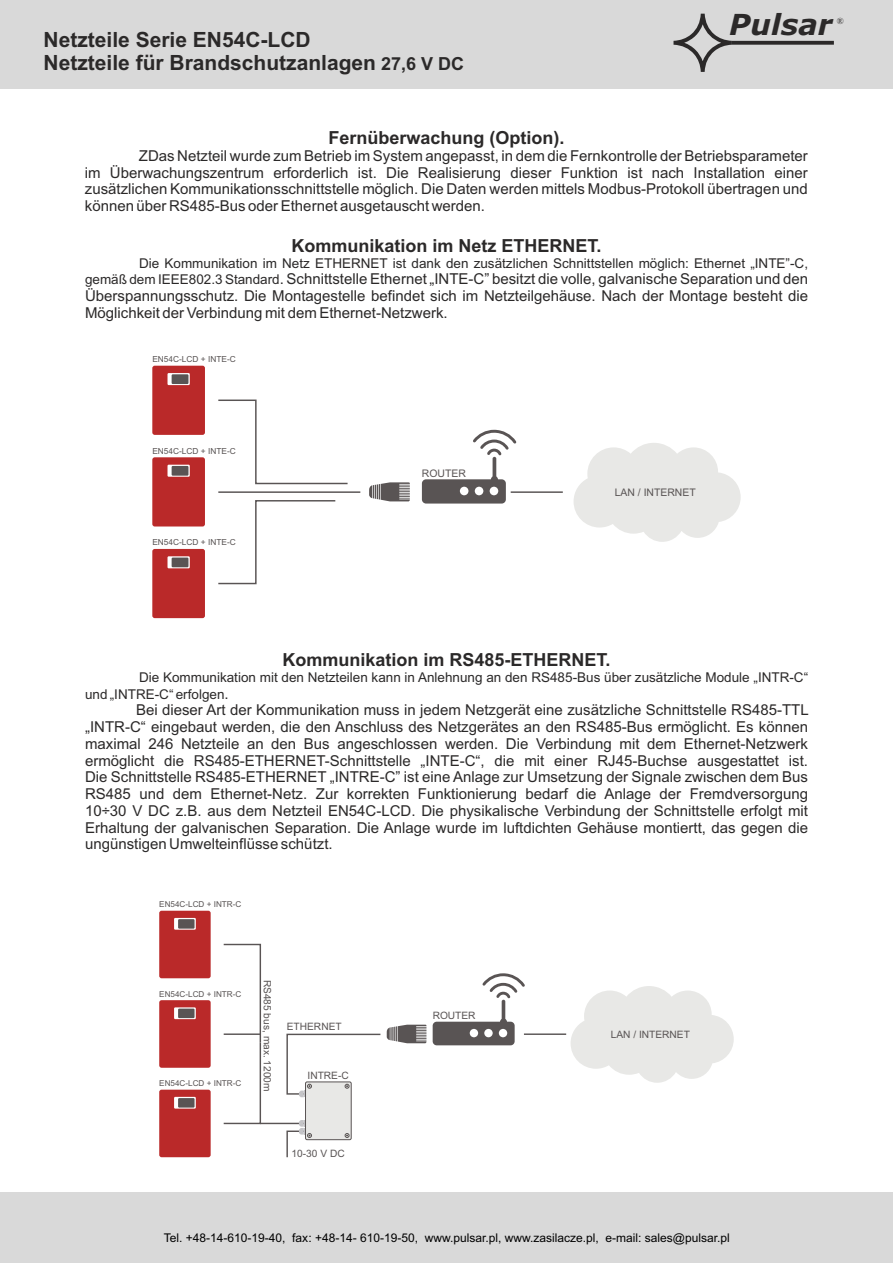
<style>
.page{position:relative;width:893px;height:1263px;background:#fff}
.page>*{position:absolute;margin:0;border:0;box-sizing:border-box;transform-origin:0 0}
.t1{font:italic 700 28.95px "Verdana";color:#2b2929}
.t2{font:700 21px/23.4px "Arial";color:#2b2929}
.t3{font:700 18px "Arial";color:#2b2929}
.t4{font:15px/16.8px "Arial";color:#2b2929;text-align:justify}
.t5{font:13.5px "Arial";color:#2b2929}
.t6{font:12px "Arial";color:#000}
.t7{font:10.35px "Arial";color:#595454}
.t8{font:10.2px "Arial";color:#595454}
.t9{font:9.3px "Times New Roman";color:#2b2929}
.t10{font:8.4px "Arial";color:#595454}
.t11{font:8.1px "Arial";color:#595454}
.s1{font-size:18px}
.s2{font-size:13.5px}
.s3{font-size:15px}
</style>
<div class="page">
<div style="left:152px;top:366px;width:53px;height:69px;background:#ba2929;border-radius:2px"></div>
<svg style="left:168px;top:373px;width:22px;height:12px"></svg>
<div style="left:172px;top:374px;width:16px;height:10px;background:#595454"></div>
<div style="left:152px;top:457px;width:53px;height:69px;background:#ba2929;border-radius:2px"></div>
<svg style="left:168px;top:465px;width:22px;height:12px"></svg>
<div style="left:172px;top:466px;width:16px;height:10px;background:#595454"></div>
<div style="left:152px;top:549px;width:53px;height:69px;background:#ba2929;border-radius:2px"></div>
<svg style="left:168px;top:556px;width:22px;height:12px"></svg>
<div style="left:172px;top:557px;width:16px;height:10px;background:#595454"></div>
<svg style="left:473px;top:429px;width:44px;height:29px"></svg>
<svg style="left:422px;top:479px;width:84px;height:24px;background:#6a6666"></svg>
<div style="left:491px;top:476px;width:7px;height:7px;background:#595454;border-radius:50%"></div>
<hr style="left:493px;top:457px;width:3px;height:24px;background:#595454;border-radius:2px">
<svg style="left:369px;top:482px;width:41px;height:19px"></svg>
<svg style="left:574px;top:443px;width:167px;height:99px"></svg>
<hr style="left:218px;top:491px;width:142px;height:2px;background:#595454">
<svg style="left:218px;top:399px;width:130px;height:86px"></svg>
<svg style="left:218px;top:500px;width:118px;height:85px"></svg>
<hr style="left:511px;top:491px;width:52px;height:2px;background:#595454">
<div style="left:0;top:1192px;width:893px;height:71px;background:#d9d9d9"></div>
<div style="left:0;top:0;width:893px;height:89px;background:#d9d9d9"></div>
<svg style="left:673px;top:14px;width:59px;height:58px"></svg>
<svg style="left:732px;top:41px;width:102px;height:4px"></svg>
<svg style="left:223px;top:943px;width:39px;height:182px"></svg>
<hr style="left:524px;top:1033px;width:42px;height:2px;background:#595454">
<hr style="left:260px;top:1123px;width:57px;height:1px;background:#595454">
<div style="left:159px;top:911px;width:52px;height:67px;background:#ba2929;border-radius:2px"></div>
<div style="left:174px;top:918px;width:22px;height:12px;background:#fff"></div>
<div style="left:178px;top:919px;width:17px;height:10px;background:#595454"></div>
<div style="left:159px;top:1000px;width:52px;height:68px;background:#ba2929;border-radius:2px"></div>
<div style="left:174px;top:1007px;width:22px;height:12px;background:#fff"></div>
<div style="left:178px;top:1008px;width:17px;height:10px;background:#595454"></div>
<div style="left:159px;top:1090px;width:52px;height:67px;background:#ba2929;border-radius:2px"></div>
<div style="left:174px;top:1097px;width:22px;height:11px;background:#fff"></div>
<div style="left:178px;top:1098px;width:17px;height:9px;background:#595454"></div>
<svg style="left:482px;top:973px;width:43px;height:28px"></svg>
<svg style="left:433px;top:1022px;width:82px;height:23px;background:#696464"></svg>
<div style="left:500px;top:1018px;width:7px;height:8px;background:#595454;border-radius:50%"></div>
<hr style="left:502px;top:1000px;width:3px;height:23px;background:#595454;border-radius:2px">
<svg style="left:571px;top:986px;width:163px;height:97px"></svg>
<div style="left:305px;top:1082px;width:46px;height:58px;background:#e8e8e6;border:1px solid #595454;border-radius:2px"></div>
<svg style="left:286px;top:1025px;width:141px;height:72px"></svg>
<svg style="left:286px;top:1120px;width:29px;height:38px"></svg>
<svg style="left:345px;top:1133px;width:4px;height:5px"></svg>
<h2 class="t2" style="left:44px;top:30px;width:422px">Netzteile Serie EN54C-LCD<br>Netzteile für Brandschutzanlagen <span class="s1">27,6 V DC</span></h2>
<h1 class="t1" style="left:729px;top:13px;width:104px">Pulsar</h1>
<p class="t9" style="left:837px;top:18px;width:9px">®</p>
<p class="t3" style="left:328px;top:130px;width:238px">Fernüberwachung (Option).</p>
<p class="t4" style="left:85px;top:149px;width:725px;text-indent:54px">ZDas Netzteil wurde zum Betrieb im System angepasst, in dem die Fernkontrolle der Betriebsparameter im Überwachungszentrum erforderlich ist. Die Realisierung dieser Funktion ist nach Installation einer zusätzlichen Kommunikationsschnittstelle möglich. Die Daten werden mittels Modbus-Protokoll übertragen und können über RS485-Bus oder Ethernet ausgetauscht werden.</p>
<p class="t3" style="left:292px;top:239px;width:312px">Kommunikation im Netz ETHERNET.</p>
<p class="t4" style="left:85px;top:272px;width:725px"><span class="s2">gemäß dem IEEE802.3 Standard</span>. Schnittstelle Ethernet „INTE-C” besitzt die volle, galvanische Separation und den Überspannungsschutz. Die Montagestelle befindet sich im Netzteilgehäuse. Nach der Montage besteht die Möglichkeit der Verbindung mit dem Ethernet-Netzwerk.</p>
<p class="t5" style="left:139px;top:258px;width:671px">Die Kommunikation im Netz ETHERNET ist dank den zusätzlichen Schnittstellen möglich: Ethernet „INTE”-C,</p>
<p class="t10" style="left:152px;top:356px;width:85px">EN54C-LCD + INTE-C</p>
<p class="t10" style="left:152px;top:448px;width:85px">EN54C-LCD + INTE-C</p>
<p class="t10" style="left:152px;top:539px;width:85px">EN54C-LCD + INTE-C</p>
<p class="t7" style="left:422px;top:469px;width:46px">ROUTER</p>
<p class="t7" style="left:615px;top:489px;width:83px">LAN / INTERNET</p>
<p class="t3" style="left:283px;top:653px;width:330px">Kommunikation im RS485-ETHERNET.</p>
<p class="t5" style="left:139px;top:672px;width:671px">Die Kommunikation mit den Netzteilen kann in Anlehnung an den RS485-Bus über zusätzliche Module „INTR-C“</p>
<p class="t5" style="left:85px;top:689px;width:145px">und „INTRE-C“ erfolgen<span class="s3">.</span></p>
<p class="t4" style="left:85px;top:703px;width:725px;text-indent:51px">Bei dieser Art der Kommunikation muss in jedem Netzgerät eine zusätzliche Schnittstelle RS485-TTL „INTR-C“ eingebaut werden, die den Anschluss des Netzgerätes an den RS485-Bus ermöglicht. Es können maximal 246 Netzteile an den Bus angeschlossen werden. Die Verbindung mit dem Ethernet-Netzwerk ermöglicht die RS485-ETHERNET-Schnittstelle „INTE-C“, die mit einer RJ45-Buchse ausgestattet ist.<br>Die Schnittstelle RS485-ETHERNET „INTRE-C” ist eine Anlage zur Umsetzung der Signale zwischen dem Bus RS485 und dem Ethernet-Netz. Zur korrekten Funktionierung bedarf die Anlage der Fremdversorgung 10÷30 V DC z.B. aus dem Netzteil EN54C-LCD. Die physikalische Verbindung der Schnittstelle erfolgt mit Erhaltung der galvanischen Separation. Die Anlage wurde im luftdichten Gehäuse montiertt, das gegen die ungünstigen Umwelteinflüsse schützt.</p>
<p class="t11" style="left:159px;top:901px;width:84px">EN54C-LCD + INTR-C</p>
<p class="t11" style="left:159px;top:991px;width:84px">EN54C-LCD + INTR-C</p>
<p class="t11" style="left:159px;top:1080px;width:84px">EN54C-LCD + INTR-C</p>
<p class="t8" style="left:271px;top:979px;width:113px;rotate:90deg">RS485 bus, max. 1200m</p>
<p class="t8" style="left:287px;top:1023px;width:56px">ETHERNET</p>
<p class="t8" style="left:307px;top:1072px;width:43px">INTRE-C</p>
<p class="t8" style="left:292px;top:1150px;width:55px">10-30 V DC</p>
<p class="t8" style="left:433px;top:1012px;width:44px">ROUTER</p>
<p class="t8" style="left:611px;top:1031px;width:81px">LAN / INTERNET</p>
<p class="t6" style="left:164px;top:1233px;width:567px">Tel. +48-14-610-19-40, fax: +48-14- 610-19-50, www.pulsar.pl, www.zasilacze.pl, e-mail: sales@pulsar.pl</p>
</div>
